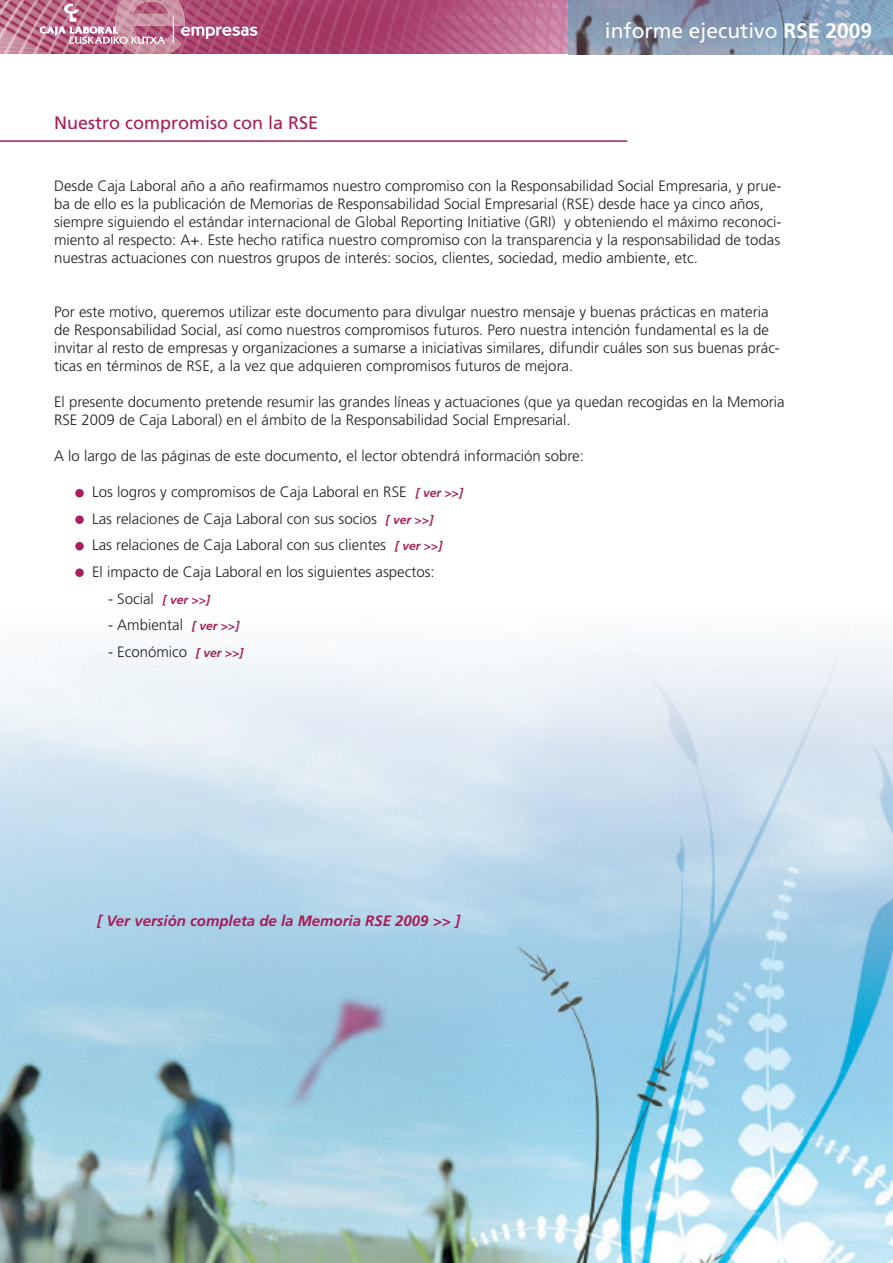
<style>
.page{position:relative;width:893px;height:1263px;background:#fff}
.page>*{position:absolute;margin:0;border:0;box-sizing:border-box;transform-origin:0 0}
.t1{font:21px "Frutiger";color:#fff}
.t2{font:18px "Frutiger";color:#a51e58}
.t3{font:300 15px/18px "Frutiger";color:#231f20}
.t4{font:italic 700 15px "Frutiger";color:#a51e58}
.s1{font-weight:700}
.s2{font-weight:700;font-style:italic;font-size:12px;color:#a51e58}
</style>
<div class="page">
<hr style="left:0;top:140px;width:627px;height:2px;background:#a51e58">
<img style="left:0;top:495px;width:893px;height:768px">
<div style="left:75px;top:489px;width:9px;height:8px;background:#a81f5b;border-radius:50%"></div>
<div style="left:75px;top:515px;width:9px;height:9px;background:#a81f5b;border-radius:50%"></div>
<div style="left:75px;top:542px;width:9px;height:8px;background:#a81f5b;border-radius:50%"></div>
<div style="left:75px;top:568px;width:9px;height:9px;background:#a81f5b;border-radius:50%"></div>
<img style="left:0;top:0;width:568px;height:54px">
<img style="left:568px;top:0;width:325px;height:54px">
<svg style="left:40px;top:0;width:217px;height:54px;background:#bc708c"></svg>
<p class="t2" style="left:54px;top:115px;width:266px">Nuestro compromiso con la RSE</p>
<h1 class="t1" style="left:605px;top:22px;width:269px">informe ejecutivo <span class="s1">RSE 2009</span></h1>
<p class="t3" style="left:54px;top:178px;width:729px">Desde Caja Laboral año a año reafirmamos nuestro compromiso con la Responsabilidad Social Empresaria, y prue&shy;ba de ello es la publicación de Memorias de Responsabilidad Social Empresarial (RSE) desde hace ya cinco años, siempre siguiendo el estándar internacional de Global Reporting Initiative (GRI) y obteniendo el máximo reconoci&shy;miento al respecto: A+. Este hecho ratifica nuestro compromiso con la transparencia y la responsabilidad de todas nuestras actuaciones con nuestros grupos de interés: socios, clientes, sociedad, medio ambiente, etc.</p>
<p class="t3" style="left:54px;top:304px;width:727px">Por este motivo, queremos utilizar este documento para divulgar nuestro mensaje y buenas prácticas en materia de Responsabilidad Social, así como nuestros compromisos futuros. Pero nuestra intención fundamental es la de invitar al resto de empresas y organizaciones a sumarse a iniciativas similares, difundir cuáles son sus buenas prác&shy;ticas en términos de RSE, a la vez que adquieren compromisos futuros de mejora.</p>
<p class="t3" style="left:54px;top:394px;width:732px">El presente documento pretende resumir las grandes líneas y actuaciones (que ya quedan recogidas en la Memoria<br>RSE 2009 de Caja Laboral) en el ámbito de la Responsabilidad Social Empresarial.</p>
<p class="t3" style="left:54px;top:448px;width:531px">A lo largo de las páginas de este documento, el lector obtendrá información sobre:</p>
<p class="t3" style="left:92px;top:480px;width:373px;line-height:26.5px">Los logros y compromisos de Caja Laboral en RSE <span class="s2">[ ver &gt;&gt;] </span>Las relaciones de Caja Laboral con sus socios <span class="s2">[ ver &gt;&gt;]<br></span>Las relaciones de Caja Laboral con sus clientes <span class="s2">[ ver &gt;&gt;]<br></span>El impacto de Caja Laboral en los siguientes aspectos:</p>
<p class="t3" style="left:108px;top:590px;width:104px">- Social <span class="s2">[ ver &gt;&gt;]</span></p>
<p class="t3" style="left:108px;top:617px;width:133px">- Ambiental <span class="s2">[ ver &gt;&gt;]</span></p>
<p class="t3" style="left:108px;top:643px;width:137px">- Económico <span class="s2">[ ver &gt;&gt;]</span></p>
<p class="t4" style="left:97px;top:914px;width:366px">[ Ver versión completa de la Memoria RSE 2009 &gt;&gt; ]</p>
</div>
